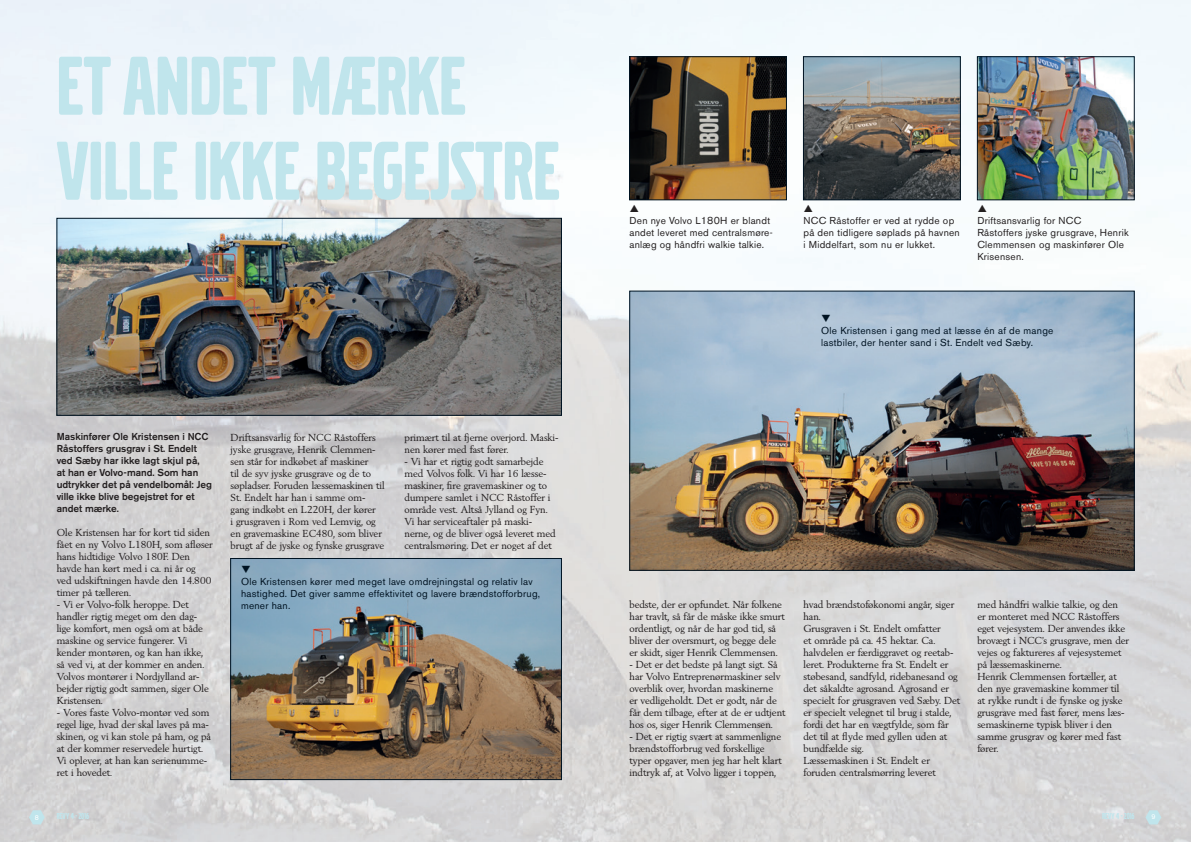
<style>
.page{position:relative;width:1191px;height:842px;background:#fff}
.page>*{position:absolute;margin:0;border:0;box-sizing:border-box;transform-origin:0 0}
.a_Overskrift_afsnit{font:87px "Volvo Broad Pro";color:#c0e5ec}
.a_Brødtekst{font:10px/12px "Volvo Serif Pro";color:#231f20}
.a_billedtekst{font:10px/12px "Volvo Sans Pro";letter-spacing:.025em;color:#231f20}
.a_billedtekst-2{font:10px/12px "Volvo Sans Pro";letter-spacing:.025em;color:#001322}
.a_Brødtekst-2{font:500 10px/12px "Volvo Sans Pro";color:#231f20}
.a_Overskrift_afsnit-2{font:9px "Volvo Broad Pro";color:#c0e5ec}
.a_Sidepaginering{font:7px "Volvo Sans";color:#fff}
</style>
<div class="page">
<img style="left:0;top:0;width:1191px;height:842px">
<img style="left:979px;top:58px;width:153px;height:140px">
<div style="left:977px;top:56px;width:157px;height:144px;border:1px solid #001322"></div>
<img style="left:631px;top:58px;width:153px;height:140px">
<div style="left:629px;top:56px;width:157px;height:144px;border:1px solid #001322"></div>
<img style="left:805px;top:58px;width:153px;height:140px">
<div style="left:803px;top:56px;width:157px;height:144px;border:1px solid #001322"></div>
<img style="left:232px;top:560px;width:328px;height:218px">
<div style="left:230px;top:558px;width:332px;height:222px;border:1px solid #001322"></div>
<img style="left:631px;top:293px;width:501px;height:276px">
<div style="left:629px;top:291px;width:505px;height:280px;border:1px solid #001322"></div>
<img style="left:59px;top:220px;width:501px;height:194px">
<div style="left:57px;top:218px;width:505px;height:198px;border:1px solid #001322"></div>
<svg style="left:29px;top:810px;width:16px;height:14px"></svg>
<svg style="left:1145px;top:810px;width:16px;height:14px"></svg>
<svg style="left:978px;top:204px;width:8px;height:8px"></svg>
<svg style="left:630px;top:204px;width:8px;height:8px"></svg>
<svg style="left:804px;top:204px;width:8px;height:8px"></svg>
<svg style="left:822px;top:315px;width:8px;height:7px"></svg>
<svg style="left:242px;top:566px;width:8px;height:7px"></svg>
<p class="a_Overskrift_afsnit" style="left:57px;top:45px;width:410px">ET ANDET MÆRKE</p>
<p class="a_Overskrift_afsnit" style="left:57px;top:130px;width:504px">VILLE IKKE BEGEJSTRE</p>
<p class="a_Brødtekst-2" style="left:57px;top:431px;width:157px">Maskinfører Ole Kristensen i NCC<br>Råstoffers grusgrav i St. Endelt ved Sæby har ikke lagt skjul på,<br>at han er Volvo-mand. Som han udtrykker det på vendelbomål: Jeg ville ikke blive begejstret for et andet mærke.</p>
<p class="a_Brødtekst" style="left:57px;top:527px;width:157px">Ole Kristensen har for kort tid siden fået en ny Volvo L180H, som afløser hans hidtidige Volvo 180F. Den havde han kørt med i ca. ni år og ved udskiftningen havde den 14.800 timer på tælleren.</p>
<p class="a_Brødtekst" style="left:57px;top:599px;width:154px">- Vi er Volvo-folk heroppe. Det handler rigtig meget om den dag&shy;lige komfort, men også om at både maskine og service fungerer. Vi kender montøren, og kan han ikke, så ved vi, at der kommer en anden.<br>Volvos montører i Nordjylland ar&shy;bejder rigtig godt sammen, siger Ole<br>Kristensen.</p>
<p class="a_Brødtekst" style="left:57px;top:707px;width:156px">- Vores faste Volvo-montør ved som regel lige, hvad der skal laves på ma&shy;skinen, og vi kan stole på ham, og på at der kommer reservedele hurtigt.<br>Vi oplever, at han kan serienumme&shy;ret i hovedet.</p>
<p class="a_Brødtekst" style="left:231px;top:431px;width:156px">Driftsansvarlig for NCC Råstoffers jyske grusgrave, Henrik Clemmen&shy;sen står for indkøbet af maskiner<br>til de syv jyske grusgrave og de to søpladser. Foruden læssemaskinen til St. Endelt har han i samme om&shy;gang indkøbt en L220H, der kører<br>i grusgraven i Rom ved Lemvig, og en gravemaskine EC480, som bliver brugt af de jyske og fynske grusgrave</p>
<p class="a_Brødtekst" style="left:404px;top:431px;width:155px">primært til at fjerne overjord. Maski&shy;nen kører med fast fører.</p>
<p class="a_Brødtekst" style="left:404px;top:455px;width:147px">- Vi har et rigtig godt samarbejde med Volvos folk. Vi har 16 læsse&shy;maskiner, fire gravemaskiner og to dumpere samlet i NCC Råstoffer i område vest. Altså Jylland og Fyn.</p>
<p class="a_Brødtekst" style="left:404px;top:515px;width:153px">Vi har serviceaftaler på maski&shy;nerne, og de bliver også leveret med centralsmøring. Det er noget af det</p>
<p class="a_billedtekst-2" style="left:241px;top:576px;width:301px">Ole Kristensen kører med meget lave omdrejningstal og relativ lav hastighed. Det giver samme effektivitet og lavere brændstofforbrug, mener han.</p>
<p class="a_billedtekst" style="left:629px;top:214px;width:145px">Den nye Volvo L180H er blandt andet leveret med centralsmøre&shy;anlæg og håndfri walkie talkie.</p>
<p class="a_billedtekst" style="left:803px;top:214px;width:158px">NCC Råstoffer er ved at rydde op på den tidligere søplads på havnen i Middelfart, som nu er lukket.</p>
<p class="a_billedtekst" style="left:977px;top:214px;width:153px">Driftsansvarlig for NCC<br>Råstoffers jyske grusgrave, Henrik<br>Clemmensen og maskinfører Ole<br>Krisensen.</p>
<p class="a_billedtekst-2" style="left:821px;top:325px;width:234px">Ole Kristensen i gang med at læsse én af de mange lastbiler, der henter sand i St. Endelt ved Sæby.</p>
<p class="a_Brødtekst" style="left:629px;top:599px;width:157px">bedste, der er opfundet. Når folkene har travlt, så får de måske ikke smurt ordentligt, og når de har god tid, så bliver der oversmurt, og begge dele er skidt, siger Henrik Clemmensen.</p>
<p class="a_Brødtekst" style="left:629px;top:659px;width:157px">- Det er det bedste på langt sigt. Så har Volvo Entreprenørmaskiner selv overblik over, hvordan maskinerne<br>er vedligeholdt. Det er godt, når de får dem tilbage, efter at de er udtjent hos os, siger Henrik Clemmensen.</p>
<p class="a_Brødtekst" style="left:629px;top:731px;width:154px">- Det er rigtig svært at sammenligne brændstofforbrug ved forskellige typer opgaver, men jeg har helt klart indtryk af, at Volvo ligger i toppen,</p>
<p class="a_Brødtekst" style="left:803px;top:599px;width:152px">hvad brændstoføkonomi angår, siger han.</p>
<p class="a_Brødtekst" style="left:803px;top:623px;width:158px">Grusgraven i St. Endelt omfatter<br>et område på ca. 45 hektar. Ca. halvdelen er færdiggravet og reetab&shy;leret. Produkterne fra St. Endelt er støbesand, sandfyld, ridebanesand og det såkaldte agrosand. Agrosand er specielt for grusgraven ved Sæby. Det er specielt velegnet til brug i stalde, fordi det har en vægtfylde, som får det til at flyde med gyllen uden at bundfælde sig.</p>
<p class="a_Brødtekst" style="left:803px;top:755px;width:134px">Læssemaskinen i St. Endelt er foruden centralsmørring leveret</p>
<p class="a_Brødtekst" style="left:977px;top:599px;width:153px">med håndfri walkie talkie, og den<br>er monteret med NCC Råstoffers eget vejesystem. Der anvendes ikke brovægt i NCC’s grusgrave, men der vejes og faktureres af vejesystemet på læssemaskinerne.</p>
<p class="a_Brødtekst" style="left:977px;top:671px;width:149px">Henrik Clemmensen fortæller, at den nye gravemaskine kommer til at rykke rundt i de fynske og jyske grusgrave med fast fører, mens læs&shy;semaskinerne typisk bliver i den samme grusgrav og kører med fast fører.</p>
<p class="a_Sidepaginering" style="left:35px;top:813px;width:6px">8</p>
<p class="a_Overskrift_afsnit-2" style="left:57px;top:812px;width:34px">REVY 4 - 2016</p>
<p class="a_Overskrift_afsnit-2" style="left:1102px;top:812px;width:34px">REVY 4 - 2016</p>
<p class="a_Sidepaginering" style="left:1151px;top:813px;width:6px">9</p>
</div>
